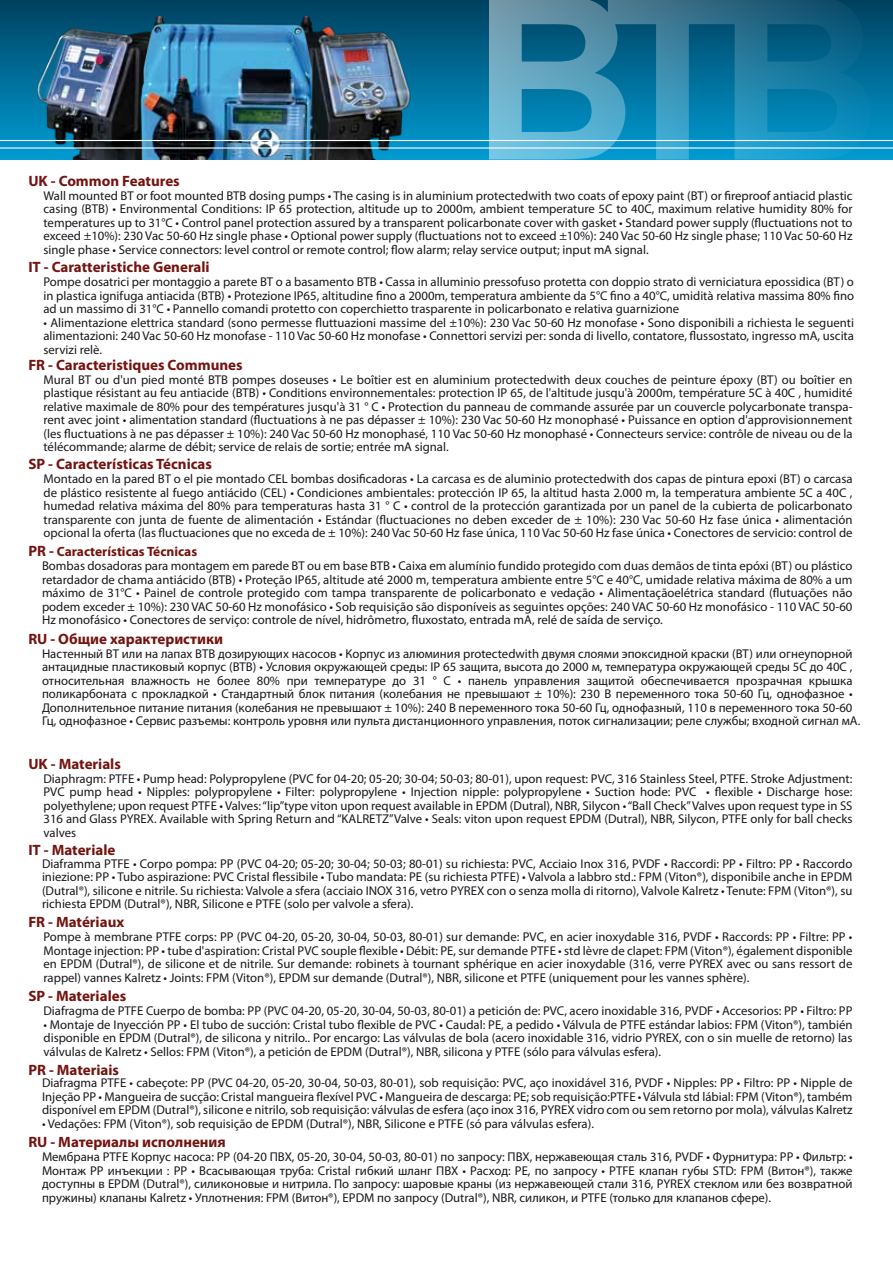
<style>
.page{position:relative;width:893px;height:1263px;background:#fff}
.page>*{position:absolute;margin:0;border:0;box-sizing:border-box;transform-origin:0 0}
.t1{font:700 15px "Myriad Pro";color:#731410}
.t2{font:700 13.5px "Myriad Pro";color:#731410}
.t3{font:12.75px/13.5px "Myriad Pro";color:#1a171c;text-align:justify}
.s1{font-size:15px}
</style>
<div class="page">
<div style="left:0;top:0;width:893px;height:160px;background:linear-gradient(to bottom,#004261,#009cd3)"></div>
<img style="left:36px;top:13px;width:153px;height:147px">
<img style="left:266px;top:10px;width:147px;height:150px">
<img style="left:135px;top:18px;width:184px;height:142px">
<hr style="left:0;top:140px;width:893px;height:1px;background:#fff">
<hr style="left:0;top:147px;width:893px;height:2px;background:#fff">
<svg style="left:489px;top:0;width:382px;height:160px;background:#2885a9"></svg>
<p class="t1" style="left:28px;top:171px;width:153px">UK - Common Features</p>
<p class="t3" style="left:44px;top:188px;width:811px">Wall mounted BT or foot mounted BTB dosing pumps • The casing is in aluminium protectedwith two coats of epoxy paint (BT) or fireproof antiacid plastic casing (BTB) • Environmental Conditions: IP 65 protection, altitude up to 2000m, ambient temperature 5C to 40C, maximum relative humidity 80% for temperatures up to 31°C • Control panel protection assured by a transparent policarbonate cover with gasket • Standard power supply (fluctuations not to exceed ±10%): 230 Vac 50-60 Hz single phase • Optional power supply (fluctuations not to exceed ±10%): 240 Vac 50-60 Hz single phase; 110 Vac 50-60 Hz single phase • Service connectors: level control or remote control; flow alarm; relay service output; input mA signal.</p>
<p class="t1" style="left:28px;top:257px;width:183px">IT - Caratteristiche Generali</p>
<p class="t3" style="left:44px;top:275px;width:812px">Pompe dosatrici per montaggio a parete BT o a basamento BTB • Cassa in alluminio pressofuso protetta con doppio strato di verniciatura epossidica (BT) o in plastica ignifuga antiacida (BTB) • Protezione IP65, altitudine fino a 2000m, temperatura ambiente da 5°C fino a 40°C, umidità relativa massima 80% fino ad un massimo di 31°C • Pannello comandi protetto con coperchietto trasparente in policarbonato e relativa guarnizione</p>
<p class="t3" style="left:44px;top:316px;width:812px">• Alimentazione elettrica standard (sono permesse fluttuazioni massime del ±10%): 230 Vac 50-60 Hz monofase • Sono disponibili a richiesta le seguenti alimentazioni: 240 Vac 50-60 Hz monofase - 110 Vac 50-60 Hz monofase • Connettori servizi per: sonda di livello, contatore, flussostato, ingresso mA, uscita servizi relè.</p>
<p class="t1" style="left:28px;top:355px;width:216px">FR - Caracteristiques Communes</p>
<p class="t3" style="left:43px;top:373px;width:811px">Mural BT ou d'un pied monté BTB pompes doseuses • Le boîtier est en aluminium protectedwith deux couches de peinture époxy (BT) ou boîtier en plastique résistant au feu antiacide (BTB) • Conditions environnementales: protection IP 65, de l'altitude jusqu'à 2000m, température 5C à 40C , humidité relative maximale de 80% pour des températures jusqu'à 31 ° C • Protection du panneau de commande assurée par un couvercle polycarbonate transpa&shy;rent avec joint • alimentation standard (fluctuations à ne pas dépasser ± 10%): 230 Vac 50-60 Hz monophasé • Puissance en option d'approvisionnement (les fluctuations à ne pas dépasser ± 10%): 240 Vac 50-60 Hz monophasé, 110 Vac 50-60 Hz monophasé • Connecteurs service: contrôle de niveau ou de la télécommande; alarme de débit; service de relais de sortie; entrée mA signal.</p>
<p class="t1" style="left:28px;top:454px;width:185px">SP - Características Técnicas</p>
<p class="t3" style="left:43px;top:472px;width:811px">Montado en la pared BT o el pie montado CEL bombas dosificadoras • La carcasa es de aluminio protectedwith dos capas de pintura epoxi (BT) o carcasa de plástico resistente al fuego antiácido (CEL) • Condiciones ambientales: protección IP 65, la altitud hasta 2.000 m, la temperatura ambiente 5C a 40C , humedad relativa máxima del 80% para temperaturas hasta 31 ° C • control de la protección garantizada por un panel de la cubierta de policarbonato transparente con junta de fuente de alimentación • Estándar (fluctuaciones no deben exceder de ± 10%): 230 Vac 50-60 Hz fase única • alimentación opcional la oferta (las fluctuaciones que no exceda de ± 10%): 240 Vac 50-60 Hz fase única, 110 Vac 50-60 Hz fase única • Conectores de servicio: control de</p>
<p class="t2" style="left:28px;top:543px;width:170px"><span class="s1">PR -</span> Características Técnicas</p>
<p class="t3" style="left:42px;top:559px;width:812px">Bombas dosadoras para montagem em parede BT ou em base BTB • Caixa em alumínio fundido protegido com duas demãos de tinta epóxi (BT) ou plástico retardador de chama antiácido (BTB) • Proteção IP65, altitude até 2000 m, temperatura ambiente entre 5°C e 40°C, umidade relativa máxima de 80% a um máximo de 31°C • Painel de controle protegido com tampa transparente de policarbonato e vedação • Alimentaçãoelétrica standard (flutuações não podem exceder ± 10%): 230 VAC 50-60 Hz monofásico • Sob requisição são disponíveis as seguintes opções: 240 VAC 50-60 Hz monofásico - 110 VAC 50-60<br>Hz monofásico • Conectores de serviço: controle de nível, hidrômetro, fluxostato, entrada mA, relé de saída de serviço.</p>
<p class="t1" style="left:28px;top:629px;width:196px">RU - Общие характеристики</p>
<p class="t3" style="left:42px;top:646px;width:820px;text-align:left">Настенный BT или на лапах BTB дозирующих насосов • Корпус из алюминия protectedwith двумя слоями эпоксидной краски (BT) или огнеупорной антацидные пластиковый корпус (BTB) • Условия окружающей среды: IP 65 защита, высота до 2000 м, температура окружающей среды 5C до 40C , относительная влажность не более 80% при температуре до 31 ° C • панель управления защитой обеспечивается прозрачная крышка поликарбоната с прокладкой • Стандартный блок питания (колебания не превышают ± 10%): 230 В переменного тока 50-60 Гц, однофазное • Дополнительное питание питания (колебания не превышают ± 10%): 240 В переменного тока 50-60 Гц, однофазный, 110 в переменного тока 50-60<br>Гц, однофазное • Сервис разъемы: контроль уровня или пульта дистанционного управления, поток сигнализации; реле службы; входной сигнал мА.</p>
<p class="t1" style="left:28px;top:754px;width:94px">UK - Materials</p>
<p class="t3" style="left:43px;top:771px;width:811px">Diaphragm: PTFE • Pump head: Polypropylene (PVC for 04-20; 05-20; 30-04; 50-03; 80-01), upon request: PVC, 316 Stainless Steel, PTFE. Stroke Adjustment:<br>PVC pump head • Nipples: polypropylene • Filter: polypropylene • Injection nipple: polypropylene • Suction hode: PVC • flexible • Discharge hose: polyethylene; upon request PTFE • Valves: “lip”type viton upon request available in EPDM (Dutral), NBR, Silycon • “Ball Check” Valves upon request type in SS 316 and Glass PYREX. Available with Spring Return and “KALRETZ”Valve • Seals: viton upon request EPDM (Dutral), NBR, Silycon, PTFE only for ball checks valves</p>
<p class="t3" style="left:42px;top:857px;width:812px">Diaframma PTFE • Corpo pompa: PP (PVC 04-20; 05-20; 30-04; 50-03; 80-01) su richiesta: PVC, Acciaio Inox 316, PVDF • Raccordi: PP • Filtro: PP • Raccordo iniezione: PP • Tubo aspirazione: PVC Cristal flessibile • Tubo mandata: PE (su richiesta PTFE) • Valvola a labbro std.: FPM (Viton®), disponibile anche in EPDM (Dutral®), silicone e nitrile. Su richiesta: Valvole a sfera (acciaio INOX 316, vetro PYREX con o senza molla di ritorno), Valvole Kalretz • Tenute: FPM (Viton®), su richiesta EPDM (Dutral®), NBR, Silicone e PTFE (solo per valvole a sfera).</p>
<p class="t1" style="left:28px;top:840px;width:89px">IT - Materiale</p>
<p class="t1" style="left:28px;top:912px;width:97px">FR - Matériaux</p>
<p class="t3" style="left:43px;top:930px;width:810px">Pompe à membrane PTFE corps: PP (PVC 04-20, 05-20, 30-04, 50-03, 80-01) sur demande: PVC, en acier inoxydable 316, PVDF • Raccords: PP • Filtre: PP • Montage injection: PP • tube d'aspiration: Cristal PVC souple flexible • Débit: PE, sur demande PTFE • std lèvre de clapet: FPM (Viton®), également disponible en EPDM (Dutral®), de silicone et de nitrile. Sur demande: robinets à tournant sphérique en acier inoxydable (316, verre PYREX avec ou sans ressort de rappel) vannes Kalretz • Joints: FPM (Viton®), EPDM sur demande (Dutral®), NBR, silicone et PTFE (uniquement pour les vannes sphère).</p>
<p class="t1" style="left:28px;top:986px;width:99px">SP - Materiales</p>
<p class="t3" style="left:43px;top:1004px;width:810px">Diafragma de PTFE Cuerpo de bomba: PP (PVC 04-20, 05-20, 30-04, 50-03, 80-01) a petición de: PVC, acero inoxidable 316, PVDF • Accesorios: PP • Filtro: PP</p>
<p class="t3" style="left:43px;top:1017px;width:810px">• Montaje de Inyección PP • El tubo de succión: Cristal tubo flexible de PVC • Caudal: PE, a pedido • Válvula de PTFE estándar labios: FPM (Viton®), también disponible en EPDM (Dutral®), de silicona y nitrilo.. Por encargo: Las válvulas de bola (acero inoxidable 316, vidrio PYREX, con o sin muelle de retorno) las válvulas de Kalretz • Sellos: FPM (Viton®), a petición de EPDM (Dutral®), NBR, silicona y PTFE (sólo para válvulas esfera).</p>
<p class="t1" style="left:28px;top:1060px;width:92px">PR - Materiais</p>
<p class="t3" style="left:42px;top:1076px;width:812px">Diafragma PTFE • cabeçote: PP (PVC 04-20, 05-20, 30-04, 50-03, 80-01), sob requisição: PVC, aço inoxidável 316, PVDF • Nipples: PP • Filtro: PP • Nipple de Injeção PP • Mangueira de sucção: Cristal mangueira flexível PVC • Mangueira de descarga: PE; sob requisição:PTFE • Válvula std lábial: FPM (Viton®), também disponível em EPDM (Dutral®), silicone e nitrilo, sob requisição: válvulas de esfera (aço inox 316, PYREX vidro com ou sem retorno por mola), válvulas Kalretz</p>
<p class="t3" style="left:42px;top:1116px;width:553px">• Vedações: FPM (Viton®), sob requisição de EPDM (Dutral®), NBR, Silicone e PTFE (só para válvulas esfera).</p>
<p class="t1" style="left:28px;top:1132px;width:199px">RU - Материалы исполнения</p>
<p class="t3" style="left:42px;top:1150px;width:812px">Мембрана PTFE Корпус насоса: PP (04-20 ПВХ, 05-20, 30-04, 50-03, 80-01) по запросу: ПВХ, нержавеющая сталь 316, PVDF • Фурнитура: PP • Фильтр: • Монтаж PP инъекции : PP • Всасывающая труба: Cristal гибкий шланг ПВХ • Расход: PE, по запросу • PTFE клапан губы STD: FPM (Витон®), также доступны в EPDM (Dutral®), силиконовые и нитрила. По запросу: шаровые краны (из нержавеющей стали 316, PYREX стеклом или без возвратной пружины) клапаны Kalretz • Уплотнения: FPM (Витон®), EPDM по запросу (Dutral®), NBR, силикон, и PTFE (только для клапанов сфере).</p>
</div>
